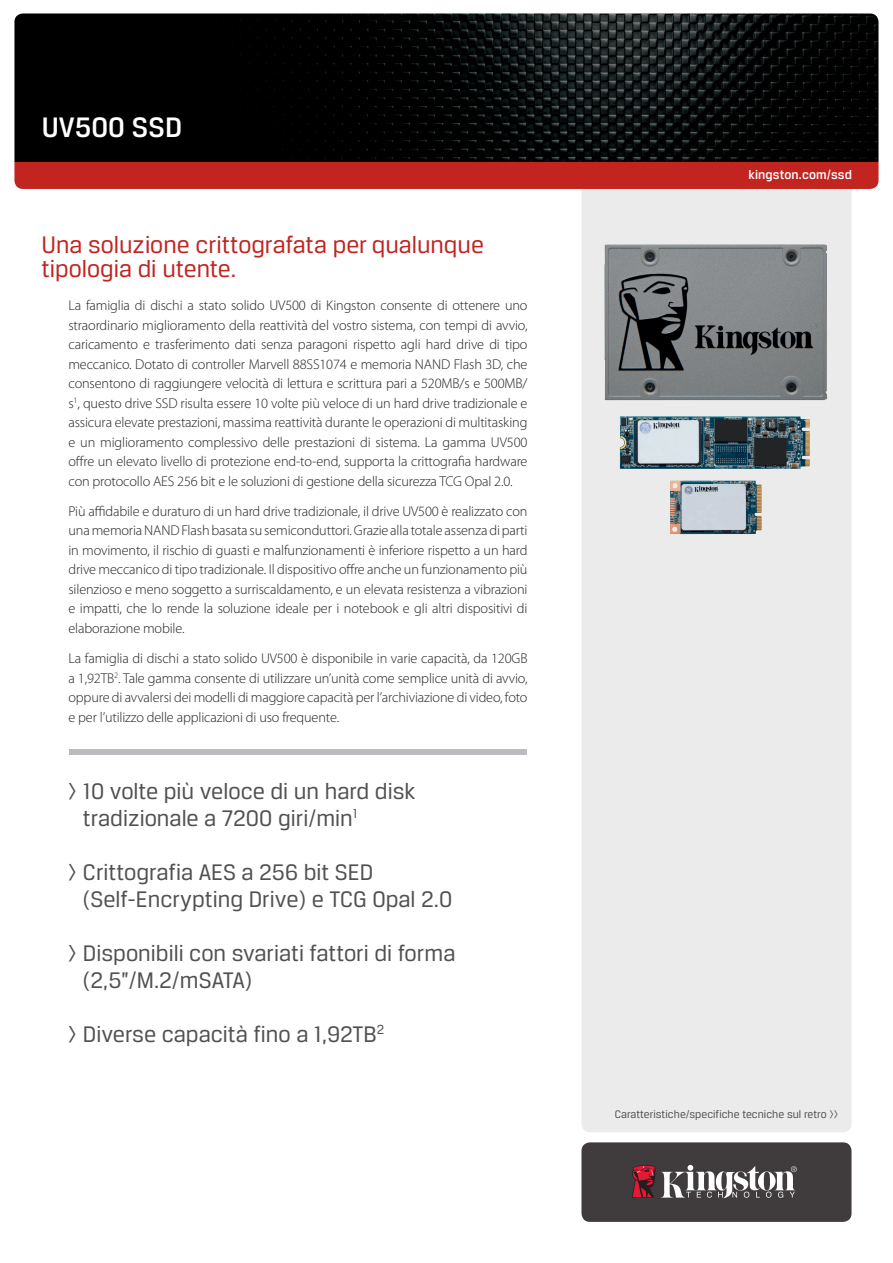
<style>
.page{position:relative;width:893px;height:1263px;background:#fff}
.page>*{position:absolute;margin:0;border:0;box-sizing:border-box;transform-origin:0 0}
.Product_Name_Header{font:500 30px "Breuer Text";color:#fff}
.Header_2nd_Line{font:25.5px/24px "Breuer Text";color:#c22420}
.Bullet_Points_Block{font:24px/27px "Breuer Text";color:#525051}
.Body_Copy{font:300 14.25px/19.5px "Myriad Pro";letter-spacing:-.01em;color:#231f20;text-align:justify}
.URL_Block{font:500 13.5px "Breuer Text";letter-spacing:.01em;color:#fff}
.More_Text{font:11.7px "Breuer Text";color:#525051}
</style>
<div class="page">
<img style="left:14px;top:14px;width:864px;height:148px">
<div style="left:14px;top:162px;width:864px;height:27px;background:#c22420"></div>
<div style="left:582px;top:189px;width:269px;height:943px;background:#ebebeb"></div>
<div style="left:581px;top:1142px;width:270px;height:80px;background:#403b3c;border-radius:9px"></div>
<svg style="left:632px;top:1165px;width:23px;height:32px"></svg>
<svg style="left:661px;top:1165px;width:136px;height:33px"></svg>
<div style="left:69px;top:749px;width:457px;height:6px;background:#bbbcbf"></div>
<img style="left:604px;top:244px;width:223px;height:156px">
<img style="left:614px;top:407px;width:206px;height:72px">
<img style="left:667px;top:478px;width:99px;height:59px">
<p class="Product_Name_Header" style="left:42px;top:110px;width:142px">UV500 SSD</p>
<p class="Header_2nd_Line" style="left:41px;top:232px;width:444px">Una soluzione crittografata per qualunque tipologia di utente.</p>
<p class="Body_Copy" style="left:68px;top:295px;width:461px">La famiglia di dischi a stato solido UV500 di Kingston consente di ottenere uno straordinario miglioramento della reattività del vostro sistema, con tempi di avvio, caricamento e trasferimento dati senza paragoni rispetto agli hard drive di tipo meccanico. Dotato di controller Marvell 88SS1074 e memoria NAND Flash 3D, che consentono di raggiungere velocità di lettura e scrittura pari a 520MB/s e 500MB/ s<sup>1</sup>, questo drive SSD risulta essere 10 volte più veloce di un hard drive tradizionale e assicura elevate prestazioni, massima reattività durante le operazioni di multitasking e un miglioramento complessivo delle prestazioni di sistema. La gamma UV500 offre un elevato livello di protezione end-to-end, supporta la crittografia hardware con protocollo AES 256 bit e le soluzioni di gestione della sicurezza TCG Opal 2.0.</p>
<p class="Body_Copy" style="left:68px;top:501px;width:461px">Più affidabile e duraturo di un hard drive tradizionale, il drive UV500 è realizzato con una memoria NAND Flash basata su semiconduttori. Grazie alla totale assenza di parti in movimento, il rischio di guasti e malfunzionamenti è inferiore rispetto a un hard drive meccanico di tipo tradizionale. Il dispositivo offre anche un funzionamento più silenzioso e meno soggetto a surriscaldamento, e un elevata resistenza a vibrazioni e impatti, che lo rende la soluzione ideale per i notebook e gli altri dispositivi di elaborazione mobile.</p>
<p class="Body_Copy" style="left:68px;top:648px;width:461px">La famiglia di dischi a stato solido UV500 è disponibile in varie capacità, da 120GB a 1,92TB<sup>2</sup>. Tale gamma consente di utilizzare un’unità come semplice unità di avvio, oppure di avvalersi dei modelli di maggiore capacità per l’archiviazione di video, foto e per l’utilizzo delle applicazioni di uso frequente.</p>
<p class="Bullet_Points_Block" style="left:83px;top:777px;width:334px;text-indent:-15px">&gt; 10 volte più veloce di un hard disk tradizionale a 7200 giri/min<sup>1</sup></p>
<p class="Bullet_Points_Block" style="left:83px;top:858px;width:371px;text-indent:-15px">&gt; Crittografia AES a 256 bit SED (Self-Encrypting Drive) e TCG Opal 2.0</p>
<p class="Bullet_Points_Block" style="left:83px;top:939px;width:374px;text-indent:-15px">&gt; Disponibili con svariati fattori di forma (2,5”/M.2/mSATA)</p>
<p class="Bullet_Points_Block" style="left:68px;top:1020px;width:318px">&gt; Diverse capacità fino a 1,92TB<sup>2</sup></p>
<p class="URL_Block" style="left:748px;top:167px;width:105px">kingston.com/ssd</p>
<p class="More_Text" style="left:615px;top:1108px;width:225px">Caratteristiche/specifiche tecniche sul retro &gt;&gt;</p>
</div>
